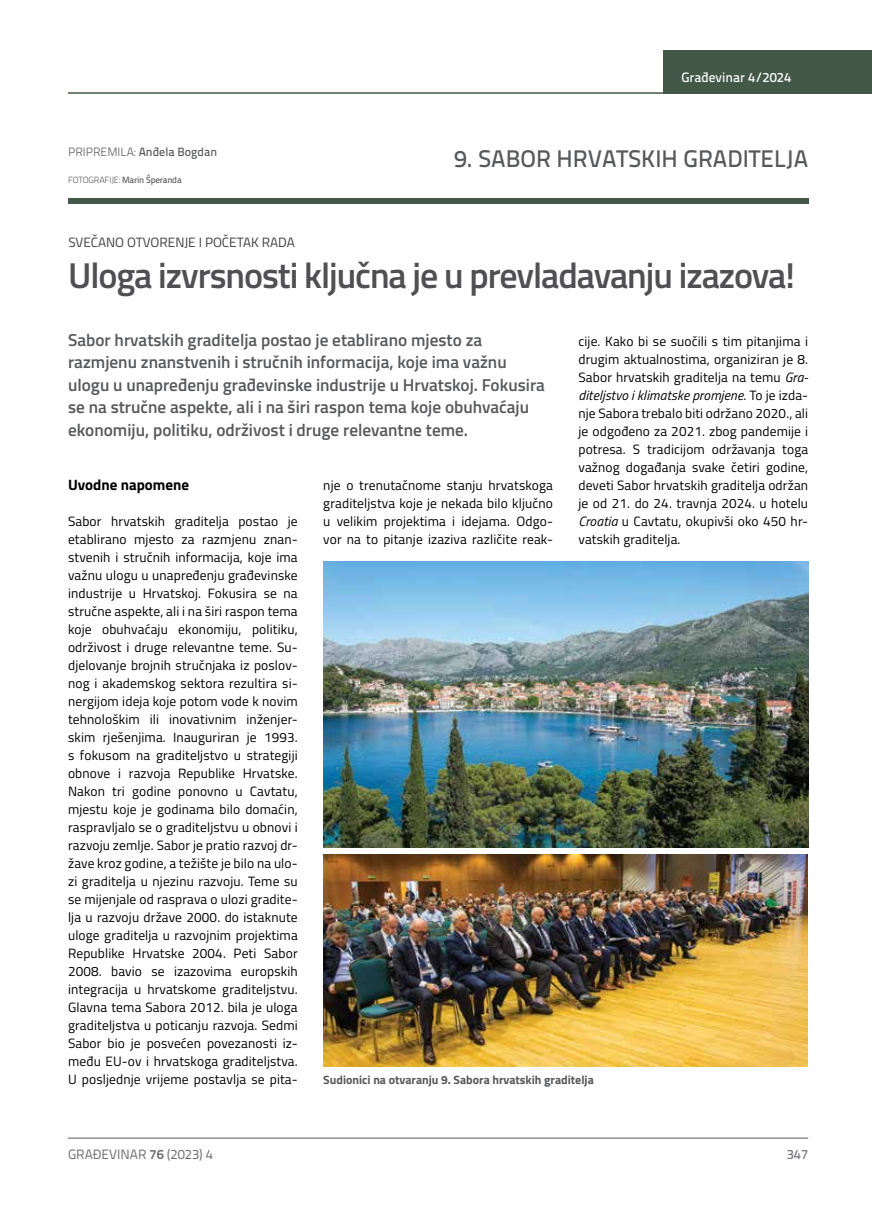
<style>
.page{position:relative;width:872px;height:1212px;background:#fff}
.page>*{position:absolute;margin:0;border:0;box-sizing:border-box;transform-origin:0 0}
.t1{font:600 36px "Titillium";letter-spacing:-.03em;color:#505052}
.t2{font:500 24px "Titillium Text 22 L";color:#58595b}
.t3{font:600 17.25px/22.5px "Titillium";color:#58595b}
.t4{font:700 15px "Titillium";color:#000}
.t5{font:13.5px/18px "Titillium";letter-spacing:.01em;color:#000;text-align:justify}
.t6{font:13.5px "Titillium";color:#414042}
.t7{font:13.5px "Titillium Text 22 L";color:#6d6e71}
.t8{font:500 13.5px "Titillium Text 22 L";color:#fff}
.t9{font:500 13.5px "Titillium Text 22 L";color:#797a7d}
.t10{font:700 12px "Titillium";color:#58595b}
.t11{font:500 12px "Titillium Text 22 L";color:#58595b}
.t12{font:500 9px "Titillium Text 22 L";letter-spacing:-.02em;color:#58595b}
.s1{font-weight:300}
.s2{font-style:italic}
.s3{font-weight:700}
</style>
<div class="page">
<hr style="left:68px;top:1138px;width:740px;height:1px;background:#58595b">
<div style="left:663px;top:50px;width:209px;height:44px;background:#435846"></div>
<hr style="left:68px;top:92px;width:804px;height:2px;background:#435846">
<div style="left:68px;top:198px;width:740px;height:5px;background:#435846"></div>
<img style="left:323px;top:854px;width:484px;height:212px">
<img style="left:323px;top:562px;width:485px;height:285px">
<p class="t11" style="left:68px;top:143px;width:151px"><span class="s1">PRIPREMILA:</span> Anđela Bogdan</p>
<p class="t12" style="left:68px;top:173px;width:115px"><span class="s1">FOTOGRAFIJE:</span> Marin Šperanda</p>
<p class="t8" style="left:681px;top:67px;width:111px">Građevinar 4/2024</p>
<h2 class="t2" style="left:454px;top:140px;width:356px">9. SABOR HRVATSKIH GRADITELJA</h2>
<p class="t6" style="left:68px;top:232px;width:228px">SVEČANO OTVORENJE I POČETAK RADA</p>
<h1 class="t1" style="left:68px;top:248px;width:728px">Uloga izvrsnosti ključna je u prevladavanju izazova!</h1>
<p class="t3" style="left:68px;top:328px;width:478px">Sabor hrvatskih graditelja postao je etablirano mjesto za razmjenu znanstvenih i stručnih informacija, koje ima važnu ulogu u unapređenju građevinske industrije u Hrvatskoj. Fokusira se na stručne aspekte, ali i na širi raspon tema koje obuhvaćaju ekonomiju, politiku, održivost i druge relevantne teme.</p>
<p class="t4" style="left:68px;top:473px;width:122px">Uvodne napomene</p>
<p class="t5" style="left:68px;top:511px;width:231px">Sabor hrvatskih graditelja postao je etablirano mjesto za razmjenu znan&shy;stvenih i stručnih informacija, koje ima važnu ulogu u unapređenju građevinske industrije u Hrvatskoj. Fokusira se na stručne aspekte, ali i na širi raspon tema koje obuhvaćaju ekonomiju, politiku, održivost i druge relevantne teme. Su&shy;djelovanje brojnih stručnjaka iz poslov&shy;nog i akademskog sektora rezultira si&shy;nergijom ideja koje potom vode k novim tehnološkim ili inovativnim inženjer&shy;skim rješenjima. Inauguriran je 1993. s fokusom na graditeljstvo u strategiji obnove i razvoja Republike Hrvatske.<br>Nakon tri godine ponovno u Cavtatu, mjestu koje je godinama bilo domaćin, raspravljalo se o graditeljstvu u obnovi i razvoju zemlje. Sabor je pratio razvoj dr&shy;žave kroz godine, a težište je bilo na ulo&shy;zi graditelja u njezinu razvoju. Teme su se mijenjale od rasprava o ulozi gradite&shy;lja u razvoju države 2000. do istaknute uloge graditelja u razvojnim projektima Republike Hrvatske 2004. Peti Sabor 2008. bavio se izazovima europskih integracija u hrvatskome graditeljstvu.<br>Glavna tema Sabora 2012. bila je uloga graditeljstva u poticanju razvoja. Sedmi Sabor bio je posvećen povezanosti iz&shy;među EU-ov i hrvatskoga graditeljstva.<br>U posljednje vrijeme postavlja se pita-</p>
<p class="t5" style="left:578px;top:331px;width:231px">cije. Kako bi se suočili s tim pitanjima i drugim aktualnostima, organiziran je 8.<br>Sabor hrvatskih graditelja na temu <span class="s2">Gra&shy;diteljstvo i klimatske promjene</span>. To je izda&shy;nje Sabora trebalo biti održano 2020., ali je odgođeno za 2021. zbog pandemije i potresa. S tradicijom održavanja toga važnog događanja svake četiri godine, deveti Sabor hrvatskih graditelja održan je od 21. do 24. travnja 2024. u hotelu <span class="s2">Croatia</span> u Cavtatu, okupivši oko 450 hr&shy;vatskih graditelja.</p>
<p class="t5" style="left:323px;top:475px;width:231px">nje o trenutačnome stanju hrvatskoga graditeljstva koje je nekada bilo ključno u velikim projektima i idejama. Odgo&shy;vor na to pitanje izaziva različite reak-</p>
<p class="t10" style="left:323px;top:1071px;width:272px">Sudionici na otvaranju 9. Sabora hrvatskih graditelja</p>
<p class="t7" style="left:68px;top:1144px;width:146px">GRAĐEVINAR <span class="s3">76</span> (2023) 4</p>
<p class="t9" style="left:786px;top:1144px;width:23px">347</p>
</div>
